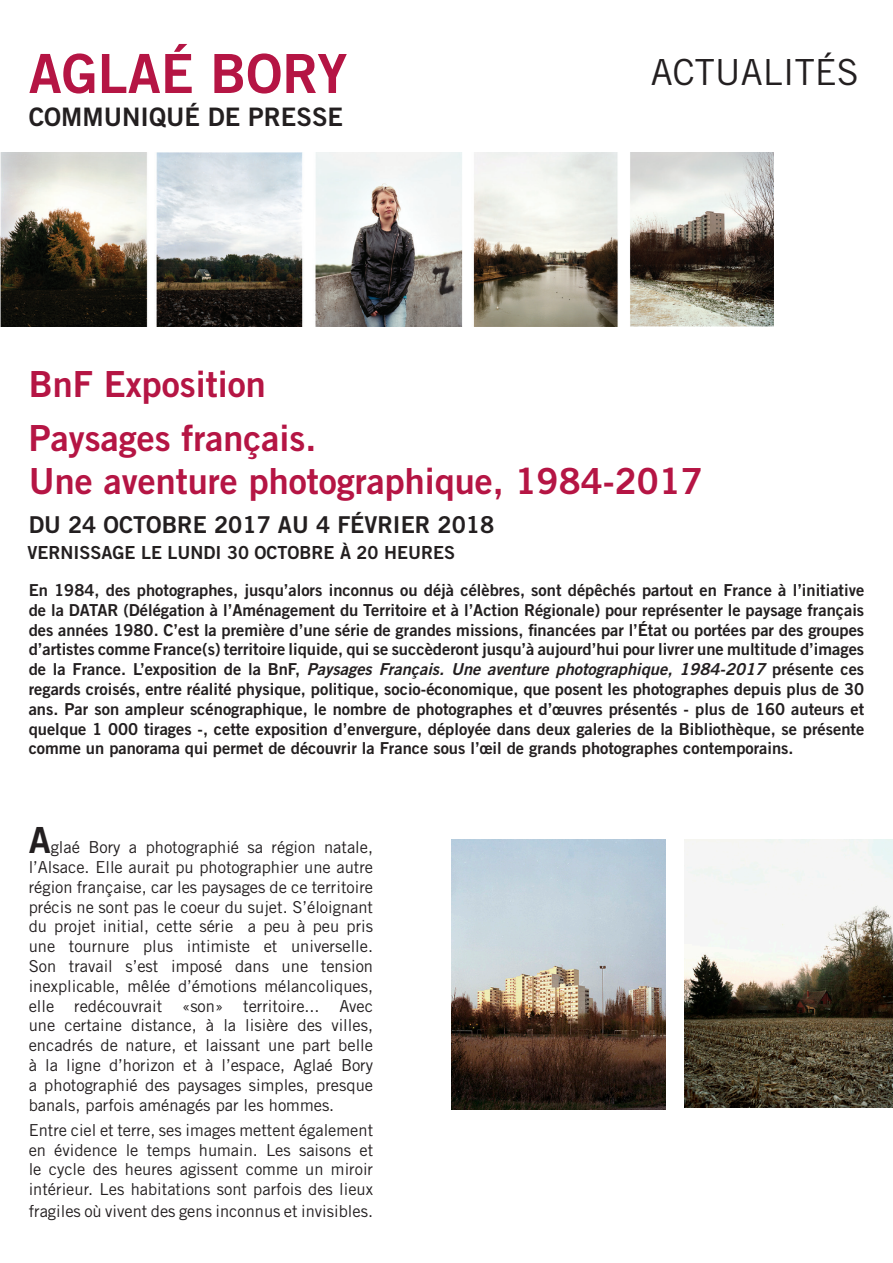
<style>
.page{position:relative;width:893px;height:1263px;background:#fff}
.page>*{position:absolute;margin:0;border:0;box-sizing:border-box;transform-origin:0 0}
.t1{font:54px "Trade Gothic LT Std Bd 2";color:#b51544}
.t2{font:36px "Trade Gothic LT Std Bd 2";color:#b51544}
.t3{font:36px "Trade Gothic LT Std";color:#231f20}
.t4{font:25.5px "Trade Gothic LT Std Bd 2";color:#231f20}
.t5{font:23.25px "Trade Gothic LT Std Bd 2";color:#231f20}
.t6{font:18px "Trade Gothic LT Std Bd 2";color:#231f20}
.t7{font:16.5px/19.8px "Trade Gothic LT Std Bd 2";color:#231f20;text-align:justify}
.t8{font:16.5px/19.8px "Trade Gothic LT Std";color:#231f20;text-align:justify}
.s1{font-family:"Trade Gothic LT Std Bd 2 Obl"}
.s2{font-family:"Trade Gothic LT Std Bd 2";font-size:36px}
</style>
<div class="page">
<img style="left:0;top:152px;width:774px;height:175px">
<img style="left:452px;top:840px;width:213px;height:270px">
<img style="left:685px;top:840px;width:208px;height:267px">
<p class="t1" style="left:29px;top:40px;width:320px">AGLAÉ BORY</p>
<p class="t4" style="left:29px;top:101px;width:316px">COMMUNIQUÉ DE PRESSE</p>
<p class="t3" style="left:651px;top:50px;width:210px">ACTUALITÉS</p>
<p class="t2" style="left:29px;top:362px;width:239px">BnF Exposition</p>
<p class="t2" style="left:29px;top:416px;width:289px">Paysages français.</p>
<p class="t2" style="left:29px;top:459px;width:675px">Une aventure photographique, 1984-2017</p>
<p class="t5" style="left:29px;top:510px;width:467px">DU 24 OCTOBRE 2017 AU 4 FÉVRIER 2018</p>
<p class="t6" style="left:28px;top:542px;width:429px">VERNISSAGE LE LUNDI 30 OCTOBRE À 20 HEURES</p>
<p class="t7" style="left:29px;top:580px;width:837px">En 1984, des photographes, jusqu’alors inconnus ou déjà célèbres, sont dépêchés partout en France à l’initiative de la DATAR (Délégation à l’Aménagement du Territoire et à l’Action Régionale) pour représenter le paysage français des années 1980. C’est la première d’une série de grandes missions, financées par l’État ou portées par des groupes d’artistes comme France(s) territoire liquide, qui se succèderont jusqu’à aujourd’hui pour livrer une multitude d’images de la France. L’exposition de la BnF, <span class="s1">Paysages Français. Une aventure photographique, 1984-2017</span> présente ces regards croisés, entre réalité physique, politique, socio-économique, que posent les photographes depuis plus de 30 ans. Par son ampleur scénographique, le nombre de photographes et d’œuvres présentés - plus de 160 auteurs et quelque 1 000 tirages -, cette exposition d’envergure, déployée dans deux galeries de la Bibliothèque, se présente comme un panorama qui permet de découvrir la France sous l’œil de grands photographes contemporains.</p>
<p class="t8" style="left:29px;top:837px;width:346px"><span class="s2">A</span>glaé Bory a photographié sa région natale, l’Alsace. Elle aurait pu photographier une autre région française, car les paysages de ce territoire précis ne sont pas le coeur du sujet. S’éloignant du projet initial, cette série a peu à peu pris une tournure plus intimiste et universelle.<br>Son travail s’est imposé dans une tension inexplicable, mêlée d’émotions mélancoliques, elle redécouvrait «son» territoire... Avec une certaine distance, à la lisière des villes, encadrés de nature, et laissant une part belle à la ligne d’horizon et à l’espace, Aglaé Bory a photographié des paysages simples, presque banals, parfois aménagés par les hommes.</p>
<p class="t8" style="left:29px;top:1120px;width:346px">Entre ciel et terre, ses images mettent également en évidence le temps humain. Les saisons et le cycle des heures agissent comme un miroir intérieur. Les habitations sont parfois des lieux</p>
<p class="t8" style="left:29px;top:1201px;width:346px">fragiles où vivent des gens inconnus et invisibles.</p>
</div>
